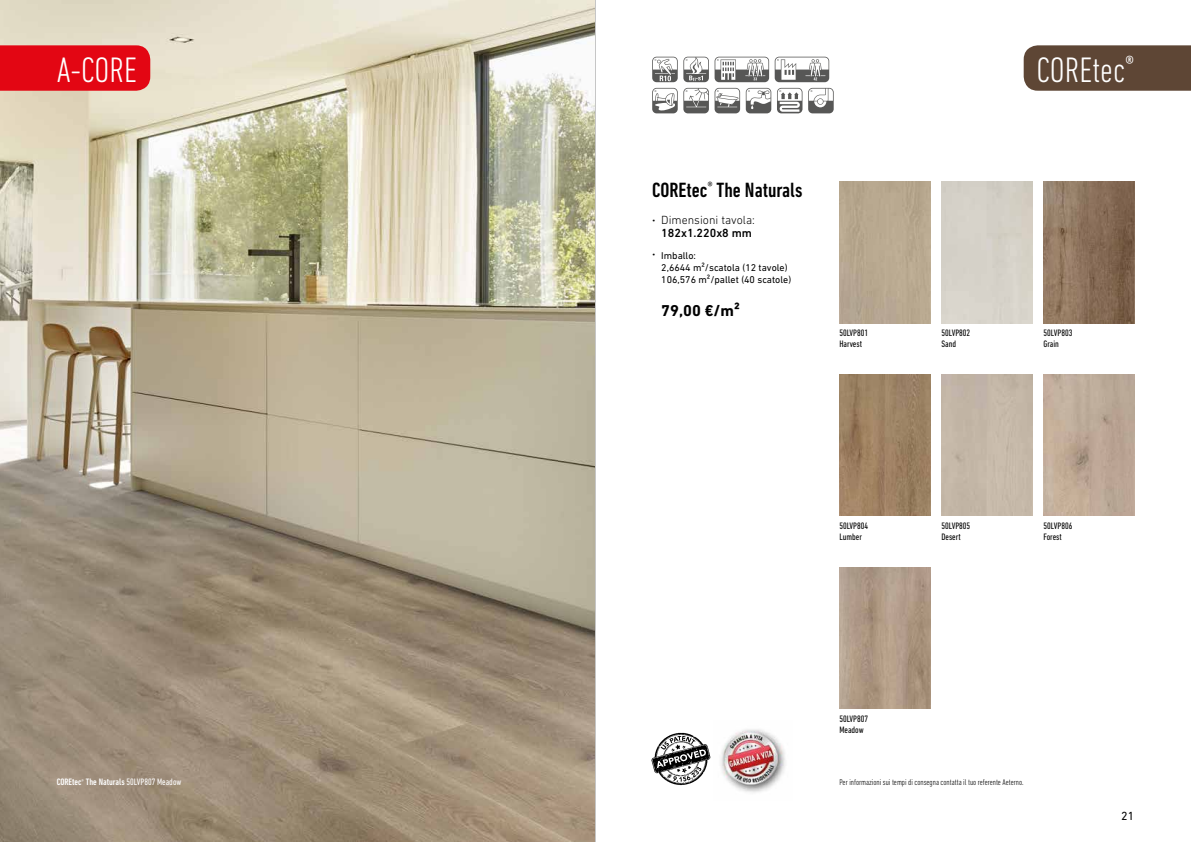
<style>
.page{position:relative;width:1191px;height:842px;background:#fff}
.page>*{position:absolute;margin:0;border:0;box-sizing:border-box;transform-origin:0 0}
.t1{font:300 condensed 36px "DIN Next LT Pro";color:#fff}
.t2{font:500 condensed 21px "DIN Next LT Pro";color:#000}
.t3{font:700 16px "DIN Next LT Pro";color:#000}
.t4{font:300 12px/13px "DIN Next LT Pro";color:#000;text-align:center}
.t5{font:12px "DIN Next LT Pro";color:#000}
.t6{font:10px/12px "DIN Next LT Pro";color:#000}
.t7{font:condensed 9.5px/11.4px "DIN Next LT Pro";color:#000}
.t8{font:500 condensed 9.5px "DIN Next LT Pro";color:#fff}
.t9{font:300 condensed 8.5px "DIN Next LT Pro";color:#000}
.s1{font-size:8px}
.s2{font-weight:500}
.s3{font-weight:300;font-size:8px}
.s4{font-weight:400}
</style>
<div class="page">
<div style="left:1023px;top:45px;width:168px;height:46px;background:#5e4635"></div>
<img style="left:0;top:0;width:595px;height:842px">
<div style="left:839px;top:181px;width:91px;height:142px;background:#b8a890"></div>
<img style="left:839px;top:374px;width:91px;height:142px">
<img style="left:1043px;top:374px;width:91px;height:142px">
<img style="left:1043px;top:181px;width:91px;height:142px">
<img style="left:839px;top:567px;width:91px;height:142px">
<div style="left:0;top:45px;width:150px;height:46px;background:#e30613"></div>
<svg style="left:652px;top:88px;width:25px;height:25px"></svg>
<svg style="left:683px;top:88px;width:57px;height:25px"></svg>
<svg style="left:777px;top:88px;width:25px;height:25px"></svg>
<svg style="left:652px;top:57px;width:25px;height:25px"></svg>
<svg style="left:746px;top:88px;width:25px;height:25px"></svg>
<svg style="left:683px;top:57px;width:146px;height:25px"></svg>
<svg style="left:808px;top:88px;width:25px;height:25px"></svg>
<img style="left:721px;top:729px;width:64px;height:64px">
<img style="left:651px;top:732px;width:60px;height:54px">
<hr style="left:595px;top:0;width:1px;height:842px;background:#c6c6c6">
<h1 class="t1" style="left:57px;top:49px;width:81px">A-CORE</h1>
<h2 class="t2" style="left:652px;top:178px;width:152px">COREtec<sup>®</sup> The Naturals</h2>
<p class="t4" style="left:652px;top:214px;width:104px"><span class="s1">•</span> Dimensioni tavola:<br><span class="s2">182x1.220x8 mm</span></p>
<p class="t6" style="left:661px;top:249px;width:131px;text-indent:-9px"><span class="s3">•</span> Imballo:<br>2,6644 m²/scatola (12 tavole)<br>106,576 m²/pallet (40 scatole)</p>
<h3 class="t3" style="left:661px;top:301px;width:80px">79,00 €/m²</h3>
<p class="t7" style="left:839px;top:327px;width:30px">50LVP801<br>Harvest</p>
<p class="t7" style="left:839px;top:520px;width:30px">50LVP804<br>Lumber</p>
<h1 class="t1" style="left:1036px;top:49px;width:99px">COREtec<sup>®</sup></h1>
<p class="t7" style="left:941px;top:327px;width:30px">50LVP802<br>Sand</p>
<p class="t7" style="left:941px;top:520px;width:30px">50LVP805<br>Desert</p>
<p class="t7" style="left:1043px;top:327px;width:30px">50LVP803<br>Grain</p>
<p class="t7" style="left:1043px;top:520px;width:30px">50LVP806<br>Forest</p>
<p class="t7" style="left:839px;top:712px;width:30px">50LVP807<br>Meadow</p>
<p class="t8" style="left:57px;top:777px;width:126px">COREtec<sup>®</sup> The Naturals <span class="s4">50LVP807 Meadow</span></p>
<p class="t9" style="left:839px;top:778px;width:186px">Per informazioni sui tempi di consegna contatta il tuo referente Aeterno.</p>
<p class="t5" style="left:1121px;top:809px;width:15px">21</p>
</div>
